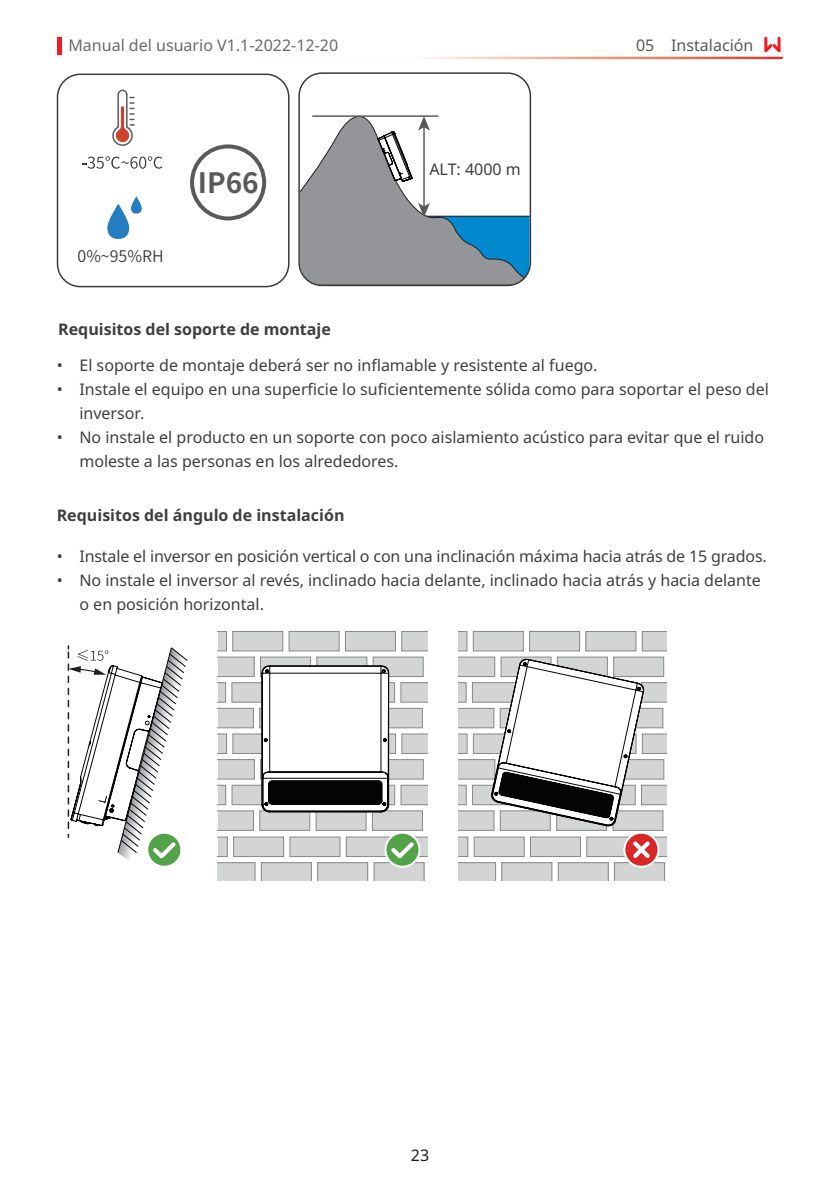
<style>
.page{position:relative;width:840px;height:1191px;background:#fff}
.page>*{position:absolute;margin:0;border:0;box-sizing:border-box;transform-origin:0 0}
.t1{font:700 28px "Source Han Sans CN";color:#595a5b}
.t2{font:16px/24px "Noto Sans";color:#3e3e3f}
.t3{font:700 16px "Noto Sans";color:#3e3e3f}
.t4{font:16px "Noto Sans";color:#69696c}
.t5{font:16px "Noto Sans";color:#57585a}
.t6{font:16px "Source Han Sans CN";color:#3d3b3a}
.t7{font:16px "Noto Sans";color:#231f20}
</style>
<div class="page">
<hr style="left:57px;top:37px;width:4px;height:18px;background:#ee1d23">
<svg style="left:764px;top:37px;width:16px;height:15px"></svg>
<svg style="left:56px;top:72px;width:475px;height:216px"></svg>
<svg style="left:111px;top:89px;width:23px;height:58px"></svg>
<svg style="left:107px;top:204px;width:22px;height:35px"></svg>
<svg style="left:131px;top:196px;width:11px;height:18px"></svg>
<svg style="left:82px;top:156px;width:80px;height:13px"></svg>
<div style="left:190px;top:144px;width:76px;height:76px;border:4px solid #595a5b;border-radius:50%"></div>
<svg style="left:376px;top:116px;width:53px;height:70px"></svg>
<div style="left:232px;top:631px;width:51px;height:20px;background:#d3d4d4;border:1px solid #86888c"></div>
<div style="left:288px;top:631px;width:51px;height:20px;background:#d3d4d4;border:1px solid #86888c"></div>
<div style="left:345px;top:631px;width:50px;height:20px;background:#d3d4d4"></div>
<div style="left:345px;top:631px;width:51px;height:20px;border:1px solid #86888c"></div>
<svg style="left:401px;top:631px;width:26px;height:20px"></svg>
<div style="left:260px;top:656px;width:51px;height:21px;background:#d3d4d4;border:1px solid #86888c"></div>
<div style="left:316px;top:656px;width:51px;height:21px;background:#d3d4d4;border:1px solid #86888c"></div>
<div style="left:372px;top:656px;width:51px;height:21px;background:#d3d4d4;border:1px solid #86888c"></div>
<svg style="left:218px;top:631px;width:36px;height:71px"></svg>
<div style="left:231px;top:682px;width:51px;height:20px;background:#d3d4d4;border:1px solid #86888c"></div>
<svg style="left:389px;top:682px;width:6px;height:20px"></svg>
<svg style="left:400px;top:682px;width:27px;height:20px"></svg>
<svg style="left:259px;top:708px;width:2px;height:20px"></svg>
<div style="left:371px;top:708px;width:51px;height:20px;background:#d3d4d4;border:1px solid #86888c"></div>
<div style="left:232px;top:733px;width:51px;height:21px;background:#d3d4d4;border:1px solid #86888c"></div>
<svg style="left:389px;top:733px;width:7px;height:21px"></svg>
<svg style="left:401px;top:733px;width:26px;height:21px"></svg>
<div style="left:260px;top:759px;width:51px;height:20px;background:#929497"></div>
<div style="left:372px;top:759px;width:51px;height:20px;background:#d3d4d4;border:1px solid #86888c"></div>
<div style="left:231px;top:784px;width:51px;height:21px;background:#d3d4d4;border:1px solid #86888c"></div>
<svg style="left:389px;top:784px;width:6px;height:21px"></svg>
<svg style="left:400px;top:784px;width:27px;height:21px"></svg>
<svg style="left:259px;top:810px;width:2px;height:21px"></svg>
<div style="left:372px;top:810px;width:50px;height:21px;background:#d3d4d4;border:1px solid #86888c"></div>
<div style="left:233px;top:836px;width:51px;height:21px;background:#d3d4d4;border:1px solid #86888c"></div>
<svg style="left:218px;top:708px;width:37px;height:173px"></svg>
<svg style="left:385px;top:832px;width:34px;height:34px"></svg>
<div style="left:384px;top:831px;width:36px;height:36px;border:2px solid #fff;border-radius:50%"></div>
<svg style="left:389px;top:836px;width:38px;height:45px"></svg>
<div style="left:146px;top:831px;width:36px;height:36px;border:2px solid #fff;border-radius:50%"></div>
<svg style="left:68px;top:646px;width:120px;height:220px"></svg>
<svg style="left:261px;top:665px;width:128px;height:216px"></svg>
<svg style="left:458px;top:631px;width:208px;height:250px"></svg>
<p class="t4" style="left:68px;top:34px;width:271px">Manual del usuario V1.1-2022-12-20</p>
<p class="t5" style="left:635px;top:34px;width:119px">05 Instalación</p>
<p class="t6" style="left:77px;top:247px;width:87px">0%~95%RH</p>
<h1 class="t1" style="left:198px;top:167px;width:62px">IP66</h1>
<p class="t2" style="left:429px;top:157px;width:93px">ALT: 4000 m</p>
<p class="t3" style="left:58px;top:318px;width:274px">Requisitos del soporte de montaje</p>
<p class="t2" style="left:57px;top:354px;width:542px">• El soporte de montaje deberá ser no inflamable y resistente al fuego.</p>
<p class="t2" style="left:79px;top:378px;width:690px;text-indent:-23px">• Instale el equipo en una superficie lo suficientemente sólida como para soportar el peso del inversor.</p>
<p class="t2" style="left:79px;top:426px;width:685px;text-indent:-23px">• No instale el producto en un soporte con poco aislamiento acústico para evitar que el ruido moleste a las personas en los alrededores.</p>
<p class="t3" style="left:57px;top:503px;width:289px">Requisitos del ángulo de instalación</p>
<p class="t2" style="left:57px;top:544px;width:711px">• Instale el inversor en posición vertical o con una inclinación máxima hacia atrás de 15 grados.</p>
<p class="t2" style="left:79px;top:568px;width:682px;text-indent:-23px">• No instale el inversor al revés, inclinado hacia delante, inclinado hacia atrás y hacia delante o en posición horizontal.</p>
<p class="t7" style="left:410px;top:1143px;width:20px">23</p>
</div>
